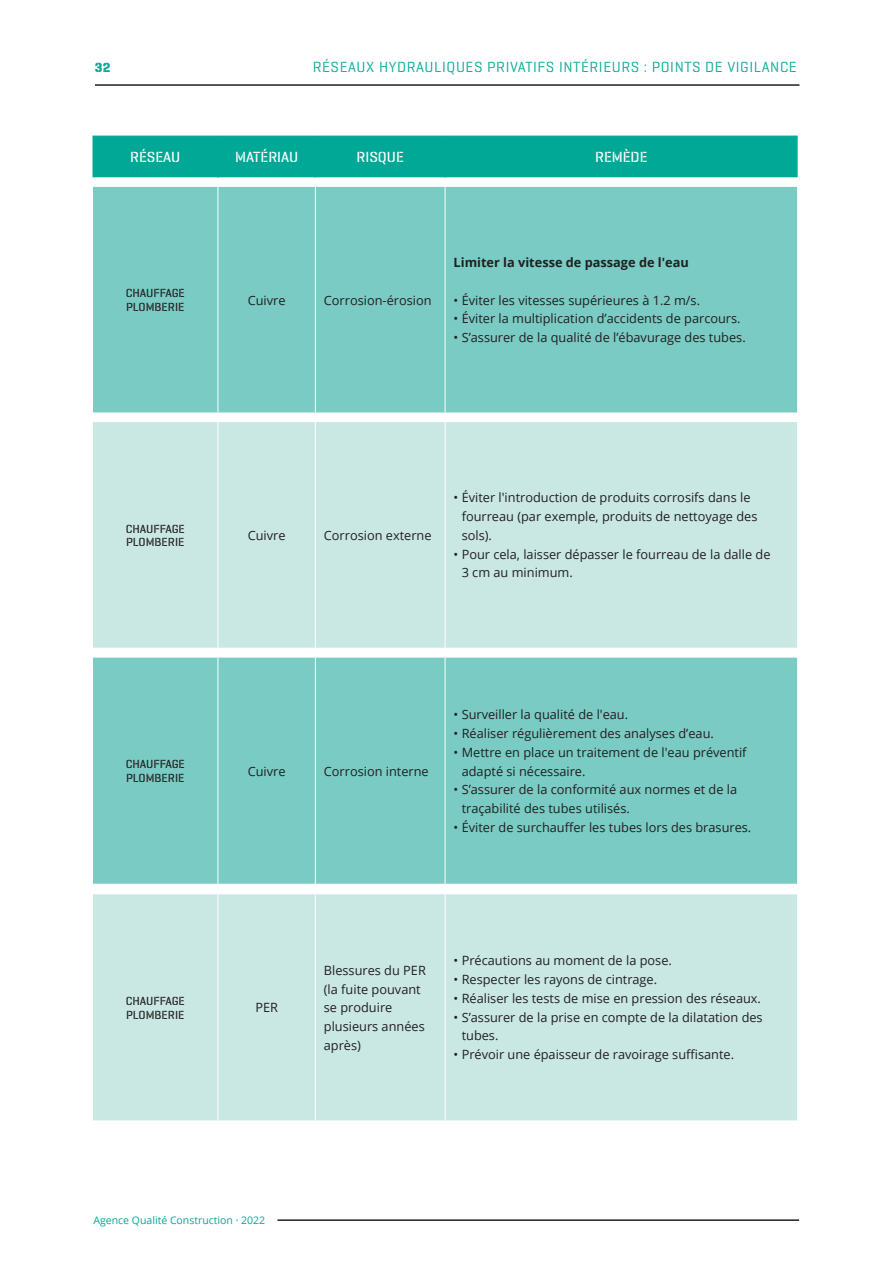
<style>
.page{position:relative;width:893px;height:1263px;background:#fff}
.page>*{position:absolute;margin:0;border:0;box-sizing:border-box;transform-origin:0 0}
.t1{font:15px "Geogrotesque Stencil A";letter-spacing:.04em;color:#00a895}
.legende{font:500 15px "Geogrotesque Stencil C";color:#fff}
.t2{font:700 13.5px "Geogrotesque Stencil A";color:#00a895}
.legende-2{font:12.75px/18.8px "Open Sans";color:#231f20}
.legende-3{font:700 12.75px "Open Sans";color:#231f20}
.legende-4{font:500 12px/13.5px "Geogrotesque Stencil B";color:#231f20}
.t3{font:10.5px "Open Sans";color:#00a895}
</style>
<div class="page">
<div style="left:93px;top:137px;width:705px;height:41px;background:#00a895"></div>
<div style="left:93px;top:187px;width:705px;height:226px;background:#7acbc4"></div>
<svg style="left:93px;top:422px;width:705px;height:698px;background:#b1dfda"></svg>
<hr style="left:93px;top:136px;width:125px;height:1px;background:#00a895">
<hr style="left:218px;top:136px;width:97px;height:1px;background:#00a895">
<hr style="left:218px;top:136px;width:1px;height:42px;background:#00a895">
<hr style="left:315px;top:136px;width:130px;height:1px;background:#00a895">
<hr style="left:315px;top:136px;width:1px;height:42px;background:#00a895">
<hr style="left:445px;top:136px;width:353px;height:1px;background:#00a895">
<hr style="left:445px;top:136px;width:1px;height:42px;background:#00a895">
<hr style="left:218px;top:187px;width:1px;height:225px;background:#fff">
<hr style="left:315px;top:187px;width:1px;height:225px;background:#fff">
<hr style="left:445px;top:187px;width:1px;height:225px;background:#fff">
<hr style="left:797px;top:187px;width:1px;height:225px;background:#fff">
<hr style="left:218px;top:422px;width:1px;height:226px;background:#fff">
<hr style="left:315px;top:422px;width:1px;height:226px;background:#fff">
<hr style="left:445px;top:422px;width:1px;height:226px;background:#fff">
<hr style="left:797px;top:422px;width:1px;height:226px;background:#fff">
<hr style="left:218px;top:658px;width:1px;height:226px;background:#fff">
<hr style="left:315px;top:658px;width:1px;height:226px;background:#fff">
<hr style="left:445px;top:658px;width:1px;height:226px;background:#fff">
<hr style="left:797px;top:658px;width:1px;height:226px;background:#fff">
<hr style="left:218px;top:894px;width:1px;height:226px;background:#fff">
<hr style="left:315px;top:894px;width:1px;height:226px;background:#fff">
<hr style="left:445px;top:894px;width:1px;height:226px;background:#fff">
<hr style="left:797px;top:894px;width:1px;height:226px;background:#fff">
<hr style="left:95px;top:84px;width:704px;height:2px;background:#231f20">
<hr style="left:277px;top:1219px;width:522px;height:2px;background:#231f20">
<p class="t2" style="left:95px;top:59px;width:17px">32</p>
<p class="t1" style="left:313px;top:58px;width:485px">RÉSEAUX HYDRAULIQUES PRIVATIFS INTÉRIEURS : POINTS DE VIGILANCE</p>
<p class="legende" style="left:130px;top:148px;width:52px">RÉSEAU</p>
<p class="legende" style="left:235px;top:148px;width:65px">MATÉRIAU</p>
<p class="legende" style="left:357px;top:148px;width:49px">RISQUE</p>
<p class="legende" style="left:595px;top:148px;width:54px">REMÈDE</p>
<p class="legende-4" style="left:126px;top:287px;width:61px">CHAUFFAGE<br>PLOMBERIE</p>
<p class="legende-2" style="left:248px;top:290px;width:39px">Cuivre</p>
<p class="legende-2" style="left:324px;top:290px;width:109px">Corrosion-érosion</p>
<p class="legende-3" style="left:454px;top:253px;width:237px">Limiter la vitesse de passage de l'eau</p>
<p class="legende-2" style="left:454px;top:290px;width:248px">• Éviter les vitesses supérieures à 1.2 m/s.</p>
<p class="legende-2" style="left:454px;top:309px;width:289px">• Éviter la multiplication d’accidents de parcours.</p>
<p class="legende-2" style="left:454px;top:328px;width:294px">• S’assurer de la qualité de l’ébavurage des tubes.</p>
<p class="legende-4" style="left:126px;top:522px;width:61px">CHAUFFAGE<br>PLOMBERIE</p>
<p class="legende-2" style="left:248px;top:525px;width:39px">Cuivre</p>
<p class="legende-2" style="left:324px;top:525px;width:109px">Corrosion externe</p>
<p class="legende-2" style="left:462px;top:488px;width:297px;text-indent:-8px">• Éviter l'introduction de produits corrosifs dans le fourreau (par exemple, produits de nettoyage des sols).</p>
<p class="legende-2" style="left:462px;top:544px;width:310px;text-indent:-8px">• Pour cela, laisser dépasser le fourreau de la dalle de<br>3 cm au minimum.</p>
<p class="legende-4" style="left:126px;top:757px;width:61px">CHAUFFAGE<br>PLOMBERIE</p>
<p class="legende-2" style="left:248px;top:761px;width:39px">Cuivre</p>
<p class="legende-2" style="left:324px;top:761px;width:106px">Corrosion interne</p>
<p class="legende-2" style="left:454px;top:705px;width:176px">• Surveiller la qualité de l'eau.</p>
<p class="legende-2" style="left:454px;top:724px;width:262px">• Réaliser régulièrement des analyses d’eau.</p>
<p class="legende-2" style="left:462px;top:742px;width:286px;text-indent:-8px">• Mettre en place un traitement de l'eau préventif adapté si nécessaire.</p>
<p class="legende-2" style="left:462px;top:780px;width:277px;text-indent:-8px">• S’assurer de la conformité aux normes et de la traçabilité des tubes utilisés.</p>
<p class="legende-2" style="left:454px;top:817px;width:299px">• Éviter de surchauffer les tubes lors des brasures.</p>
<p class="legende-4" style="left:126px;top:994px;width:61px">CHAUFFAGE<br>PLOMBERIE</p>
<p class="legende-2" style="left:255px;top:998px;width:24px">PER</p>
<p class="legende-2" style="left:324px;top:960px;width:103px">Blessures du PER (la fuite pouvant se produire plusieurs années après)</p>
<p class="legende-2" style="left:454px;top:951px;width:220px">• Précautions au moment de la pose.</p>
<p class="legende-2" style="left:454px;top:970px;width:205px">• Respecter les rayons de cintrage.</p>
<p class="legende-2" style="left:454px;top:988px;width:309px">• Réaliser les tests de mise en pression des réseaux.</p>
<p class="legende-2" style="left:462px;top:1007px;width:303px;text-indent:-8px">• S’assurer de la prise en compte de la dilatation des tubes.</p>
<p class="legende-2" style="left:454px;top:1045px;width:282px">• Prévoir une épaisseur de ravoirage suffisante.</p>
<p class="t3" style="left:94px;top:1213px;width:173px">Agence Qualité Construction · 2022</p>
</div>
